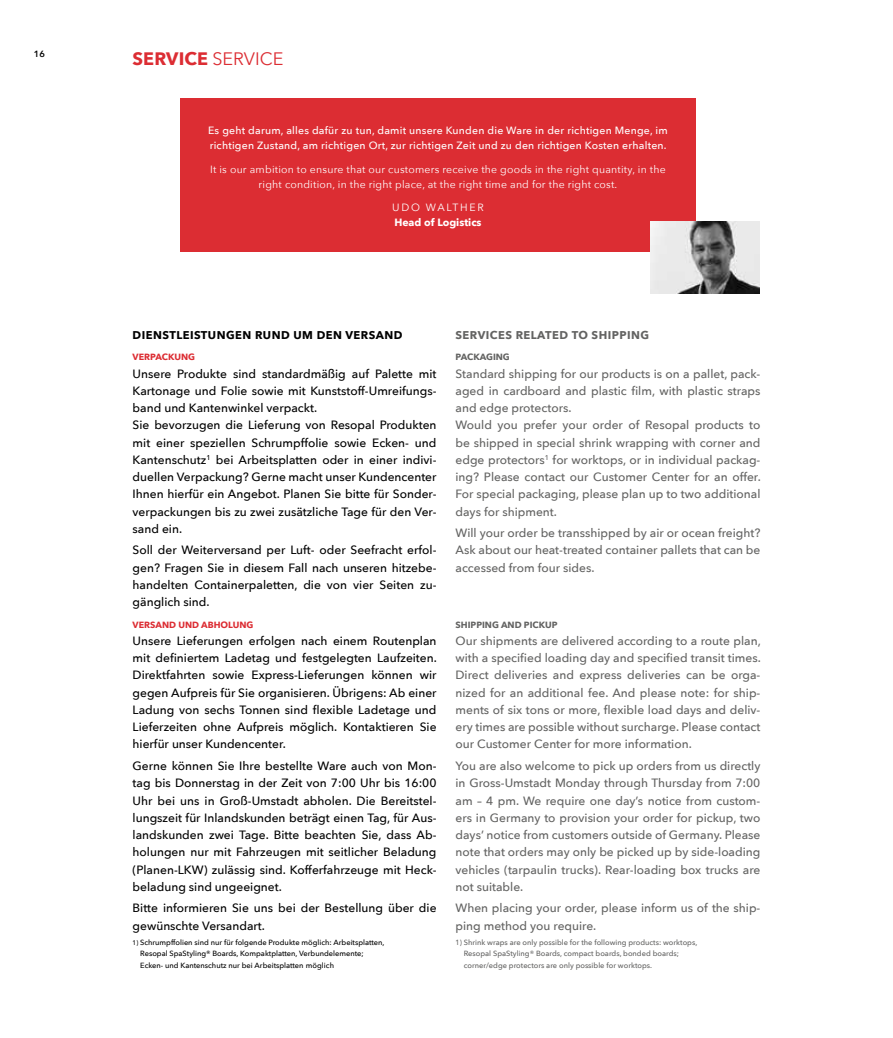
<style>
.page{position:relative;width:893px;height:1038px;background:#fff}
.page>*{position:absolute;margin:0;border:0;box-sizing:border-box;transform-origin:0 0}
.t1{font:700 18px "Avenir Next";letter-spacing:.005em;color:#dc2d33}
.t2{font:500 12px/17.2px "Avenir Next";color:#000;text-align:justify}
.t3{font:500 12px/17.2px "Avenir Next";color:#636362;text-align:justify}
.t4{font:700 11.25px "Avenir Next";letter-spacing:.04em;color:#000}
.t5{font:700 11.25px "Avenir Next";letter-spacing:.04em;color:#636362}
.t6{font:500 10.5px/15px "Avenir Next";letter-spacing:.02em;color:#fff}
.t7{font:10.5px/15px "Avenir Next";letter-spacing:.02em;color:#fff;text-align:center}
.t8{font:700 10.5px "Avenir Next";color:#fff}
.t9{font:10.5px "Avenir Next";letter-spacing:.16em;color:#fff}
.t10{font:700 9px "Avenir Next";color:#dc2d33}
.t11{font:700 9px "Avenir Next";color:#636362}
.t12{font:600 9px "Avenir Next";color:#000}
.t13{font:500 7.5px/11.2px "Avenir Next";color:#000}
.t14{font:500 7.5px/11.2px "Avenir Next";color:#636362;scale:.9 1}
.s1{font-weight:400}
.s2{font-size:6.75px}
</style>
<div class="page">
<div style="left:180px;top:98px;width:516px;height:154px;background:#dc2d33"></div>
<img style="left:651px;top:221px;width:108px;height:72px">
<p class="t12" style="left:34px;top:46px;width:12px">16</p>
<h1 class="t1" style="left:133px;top:43px;width:152px">SERVICE <span class="s1">SERVICE</span></h1>
<p class="t6" style="left:208px;top:123px;width:461px">Es geht darum, alles dafür zu tun, damit unsere Kunden die Ware in der richtigen Menge, im richtigen Zustand, am richtigen Ort, zur richtigen Zeit und zu den richtigen Kosten erhalten.</p>
<p class="t7" style="left:210px;top:161px;width:457px">It is our ambition to ensure that our customers receive the goods in the right quantity, in the right condition, in the right place, at the right time and for the right cost.</p>
<p class="t9" style="left:392px;top:199px;width:93px">UDO WALTHER</p>
<p class="t8" style="left:394px;top:213px;width:89px">Head of Logistics</p>
<p class="t4" style="left:133px;top:325px;width:271px">DIENSTLEISTUNGEN RUND UM DEN VERSAND</p>
<p class="t10" style="left:133px;top:349px;width:64px">VERPACKUNG</p>
<p class="t2" style="left:133px;top:364px;width:305px;text-align:left">Unsere Produkte sind standardmäßig auf Palette mit Kartonage und Folie sowie mit Kunststoff-Umreifungs&shy;band und Kantenwinkel verpackt.<br>Sie bevorzugen die Lieferung von Resopal Produkten mit einer speziellen Schrumpffolie sowie Ecken- und Kantenschutz<sup>1</sup> bei Arbeitsplatten oder in einer indivi&shy;duellen Verpackung? Gerne macht unser Kundencenter Ihnen hierfür ein Angebot. Planen Sie bitte für Sonder&shy;verpackungen bis zu zwei zusätzliche Tage für den Ver&shy;sand ein.</p>
<p class="t2" style="left:133px;top:541px;width:305px">Soll der Weiterversand per Luft- oder Seefracht erfol&shy;gen? Fragen Sie in diesem Fall nach unseren hitzebe&shy;handelten Containerpaletten, die von vier Seiten zu&shy;gänglich sind.</p>
<p class="t10" style="left:133px;top:616px;width:122px">VERSAND UND ABHOLUNG</p>
<p class="t2" style="left:133px;top:631px;width:306px">Unsere Lieferungen erfolgen nach einem Routenplan mit definiertem Ladetag und festgelegten Laufzeiten.<br>Direktfahrten sowie Express-Lieferungen können wir gegen Aufpreis für Sie organisieren. Übrigens: Ab einer Ladung von sechs Tonnen sind flexible Ladetage und Lieferzeiten ohne Aufpreis möglich. Kontaktieren Sie hierfür unser Kundencenter.</p>
<p class="t2" style="left:133px;top:756px;width:305px">Gerne können Sie Ihre bestellte Ware auch von Mon&shy;tag bis Donnerstag in der Zeit von 7:00 Uhr bis 16:00<br>Uhr bei uns in Groß-Umstadt abholen. Die Bereitstel&shy;lungszeit für Inlandskunden beträgt einen Tag, für Aus&shy;landskunden zwei Tage. Bitte beachten Sie, dass Ab&shy;holungen nur mit Fahrzeugen mit seitlicher Beladung (Planen-LKW) zulässig sind. Kofferfahrzeuge mit Heck&shy;beladung sind ungeeignet.</p>
<p class="t2" style="left:133px;top:899px;width:305px">Bitte informieren Sie uns bei der Bestellung über die gewünschte Versandart.</p>
<p class="t13" style="left:140px;top:936px;width:246px;text-indent:-8px"><span class="s2">1)</span> Schrumpffolien sind nur für folgende Produkte möglich: Arbeitsplatten,<br>Resopal SpaStyling® Boards, Kompaktplatten, Verbundelemente;<br>Ecken- und Kantenschutz nur bei Arbeitsplatten möglich</p>
<p class="t5" style="left:455px;top:325px;width:195px">SERVICES RELATED TO SHIPPING</p>
<p class="t11" style="left:455px;top:349px;width:56px">PACKAGING</p>
<p class="t3" style="left:455px;top:364px;width:307px;text-align:left">Standard shipping for our products is on a pallet, pack&shy;aged in cardboard and plastic film, with plastic straps and edge protectors.<br>Would you prefer your order of Resopal products to be shipped in special shrink wrapping with corner and edge protectors<sup>1</sup> for worktops, or in individual packag&shy;ing? Please contact our Customer Center for an offer.<br>For special packaging, please plan up to two additional days for shipment.</p>
<p class="t3" style="left:455px;top:524px;width:306px">Will your order be transshipped by air or ocean freight?<br>Ask about our heat-treated container pallets that can be accessed from four sides.</p>
<p class="t11" style="left:455px;top:616px;width:104px">SHIPPING AND PICKUP</p>
<p class="t3" style="left:455px;top:631px;width:307px">Our shipments are delivered according to a route plan, with a specified loading day and specified transit times.<br>Direct deliveries and express deliveries can be orga&shy;nized for an additional fee. And please note: for ship&shy;ments of six tons or more, flexible load days and deliv&shy;ery times are possible without surcharge. Please contact our Customer Center for more information.</p>
<p class="t3" style="left:455px;top:756px;width:306px">You are also welcome to pick up orders from us directly in Gross-Umstadt Monday through Thursday from 7:00 am – 4 pm. We require one day’s notice from custom&shy;ers in Germany to provision your order for pickup, two days’ notice from customers outside of Germany. Please note that orders may only be picked up by side-loading vehicles (tarpaulin trucks). Rear-loading box trucks are not suitable.</p>
<p class="t3" style="left:455px;top:899px;width:306px">When placing your order, please inform us of the ship&shy;ping method you require.</p>
<p class="t14" style="left:464px;top:936px;width:261px;text-indent:-8px">1) Shrink wraps are only possible for the following products: worktops,<br>Resopal SpaStyling® Boards, compact boards, bonded boards; corner/edge protectors are only possible for worktops.</p>
</div>
